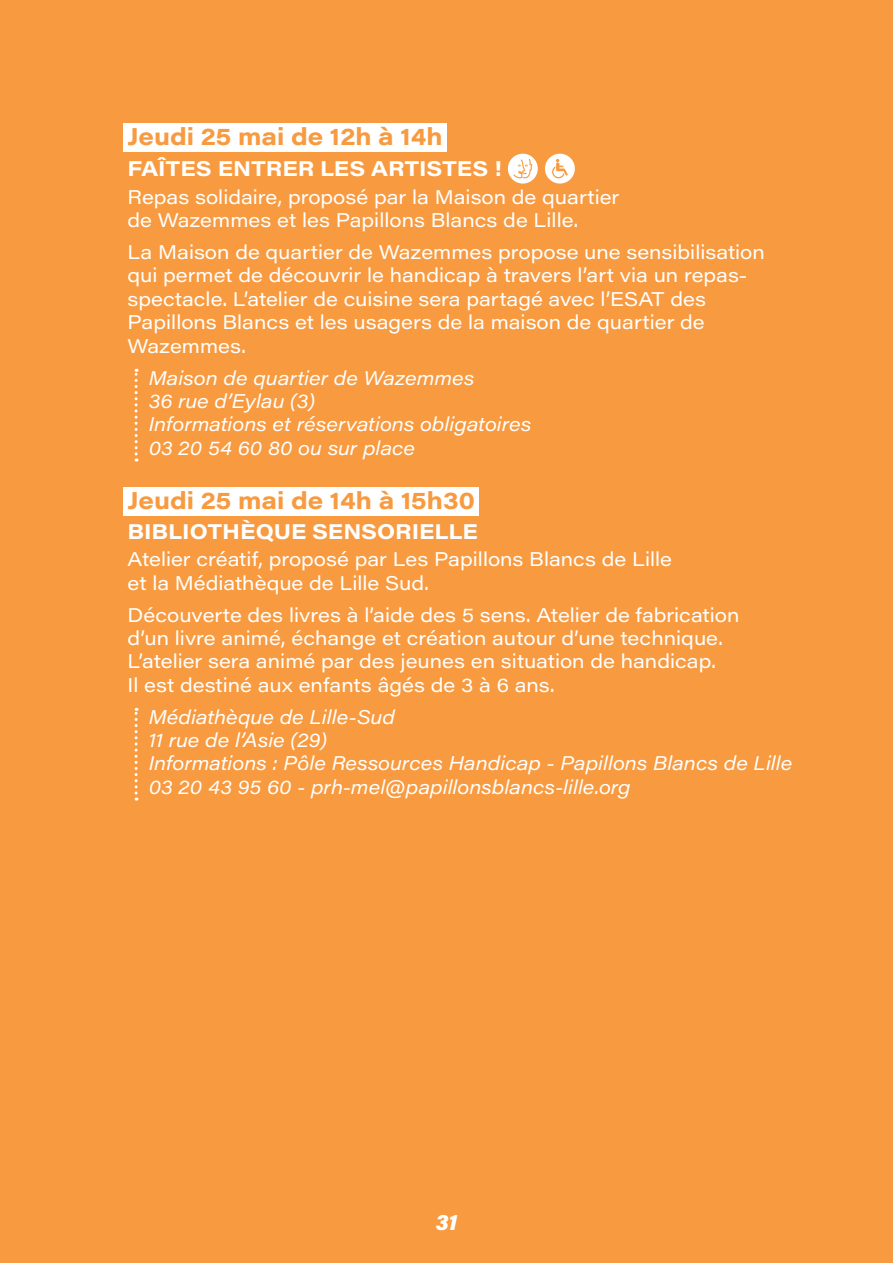
<style>
.page{position:relative;width:893px;height:1263px;background:#f89a3f}
.page>*{position:absolute;margin:0;border:0;box-sizing:border-box;transform-origin:0 0}
.t1{font:700 24px "Acumin Pro Wide";color:#f89a3f}
.t2{font:italic 900 22.5px "Acumin Pro";color:#fff}
.t3{font:700 21px "Acumin Pro Wide";color:#fff}
.t4{font:19.5px/23.4px "Acumin Pro Wide";color:#fff}
.t5{font:italic 19.5px/23.4px "Acumin Pro Wide";letter-spacing:.005em;color:#fff}
</style>
<div class="page">
<div style="left:123px;top:123px;width:324px;height:29px;background:#fff"></div>
<svg style="left:135px;top:369px;width:3px;height:92px"></svg>
<div style="left:123px;top:487px;width:356px;height:28px;background:#fff"></div>
<svg style="left:135px;top:708px;width:3px;height:92px"></svg>
<div style="left:508px;top:154px;width:30px;height:30px;background:#fff;border-radius:50%"></div>
<svg style="left:513px;top:159px;width:19px;height:19px"></svg>
<div style="left:545px;top:154px;width:30px;height:30px;background:#fff;border-radius:50%"></div>
<svg style="left:552px;top:159px;width:16px;height:19px"></svg>
<p class="t1" style="left:128px;top:119px;width:317px">Jeudi 25 mai de 12h à 14h</p>
<p class="t3" style="left:128px;top:153px;width:376px">FAÎTES ENTRER LES ARTISTES !</p>
<p class="t4" style="left:128px;top:184px;width:493px">Repas solidaire, proposé par la Maison de quartier de Wazemmes et les Papillons Blancs de Lille.</p>
<p class="t4" style="left:128px;top:240px;width:639px">La Maison de quartier de Wazemmes propose une sensibilisation qui permet de découvrir le handicap à travers l’art via un repas&shy;spectacle. L’atelier de cuisine sera partagé avec l’ESAT des Papillons Blancs et les usagers de la maison de quartier de Wazemmes.</p>
<p class="t5" style="left:149px;top:365px;width:384px">Maison de quartier de Wazemmes<br>36 rue d’Eylau (3)<br>Informations et réservations obligatoires<br>03 20 54 60 80 ou sur place</p>
<p class="t1" style="left:128px;top:483px;width:349px">Jeudi 25 mai de 14h à 15h30</p>
<p class="t3" style="left:128px;top:516px;width:352px">BIBLIOTHÈQUE SENSORIELLE</p>
<p class="t4" style="left:128px;top:547px;width:546px">Atelier créatif, proposé par Les Papillons Blancs de Lille et la Médiathèque de Lille Sud.</p>
<p class="t4" style="left:128px;top:602px;width:613px">Découverte des livres à l’aide des 5 sens. Atelier de fabrication d’un livre animé, échange et création autour d’une technique.<br>L’atelier sera animé par des jeunes en situation de handicap.<br>Il est destiné aux enfants âgés de 3 à 6 ans.</p>
<p class="t5" style="left:149px;top:704px;width:645px">Médiathèque de Lille-Sud<br>11 rue de l’Asie (29)<br>Informations : Pôle Ressources Handicap - Papillons Blancs de Lille 03 20 43 95 60 - prh-mel@papillonsblancs-lille.org</p>
<p class="t2" style="left:436px;top:1206px;width:23px">31</p>
</div>
